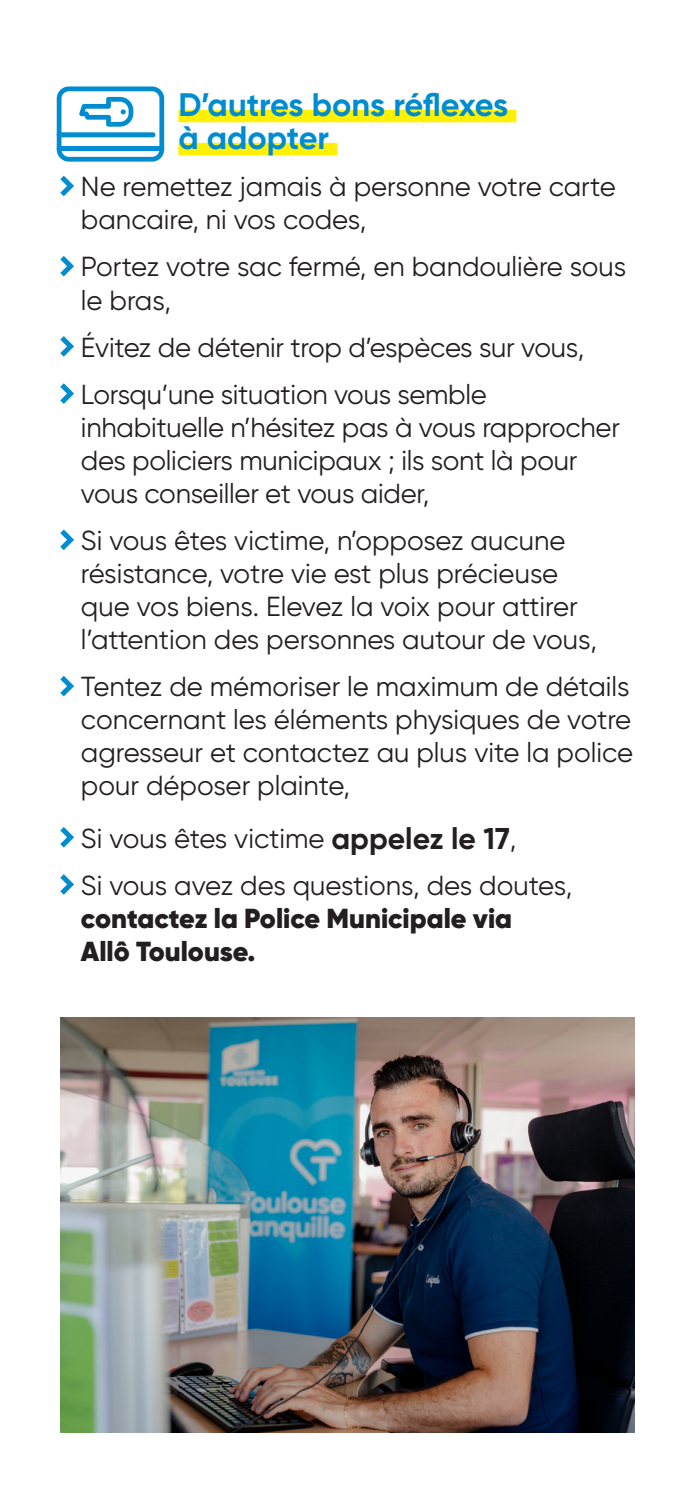
<style>
.page{position:relative;width:695px;height:1489px;background:#fff}
.page>*{position:absolute;margin:0;border:0;box-sizing:border-box;transform-origin:0 0}
.t1{font:700 32.5px/33px "Gilroy";color:#008cd0}
.t2{font:27.5px/33px "Gilroy";letter-spacing:-.01em;color:#231f20}
.t3{font:900 27.5px/33px "Gilroy";color:#231f20}
.s1{font-weight:700;font-size:30px}
.s2{font-weight:400}
</style>
<div class="page">
<div style="left:178px;top:110px;width:338px;height:12px;background:#fff101"></div>
<div style="left:178px;top:143px;width:159px;height:12px;background:#fff101"></div>
<svg style="left:60px;top:176px;width:14px;height:20px"></svg>
<svg style="left:60px;top:256px;width:14px;height:20px"></svg>
<svg style="left:60px;top:336px;width:14px;height:21px"></svg>
<svg style="left:60px;top:383px;width:14px;height:21px"></svg>
<svg style="left:60px;top:529px;width:14px;height:21px"></svg>
<svg style="left:60px;top:675px;width:14px;height:21px"></svg>
<svg style="left:60px;top:827px;width:14px;height:20px"></svg>
<svg style="left:60px;top:874px;width:14px;height:20px"></svg>
<svg style="left:57px;top:86px;width:107px;height:76px"></svg>
<img style="left:60px;top:1017px;width:574px;height:414px">
<p class="t1" style="left:178px;top:88px;width:331px">D’autres bons réflexes à adopter</p>
<p class="t2" style="left:81px;top:170px;width:536px">Ne remettez jamais à personne votre carte bancaire, ni vos codes,</p>
<p class="t2" style="left:81px;top:250px;width:546px">Portez votre sac fermé, en bandoulière sous le bras,</p>
<p class="t2" style="left:81px;top:330px;width:505px">Évitez de détenir trop d’espèces sur vous,</p>
<p class="t2" style="left:81px;top:377px;width:540px">Lorsqu’une situation vous semble inhabituelle n’hésitez pas à vous rapprocher des policiers municipaux ; ils sont là pour vous conseiller et vous aider,</p>
<p class="t2" style="left:81px;top:523px;width:517px">Si vous êtes victime, n’opposez aucune résistance, votre vie est plus précieuse que vos biens. Elevez la voix pour attirer l’attention des personnes autour de vous,</p>
<p class="t2" style="left:81px;top:670px;width:553px">Tentez de mémoriser le maximum de détails concernant les éléments physiques de votre agresseur et contactez au plus vite la police pour déposer plainte,</p>
<p class="t2" style="left:81px;top:821px;width:437px">Si vous êtes victime <span class="s1">appelez le 17</span>,</p>
<p class="t3" style="left:81px;top:868px;width:493px"><span class="s2">Si vous avez des questions, des doutes, </span>contactez la Police Municipale via<br>Allô Toulouse.</p>
</div>
